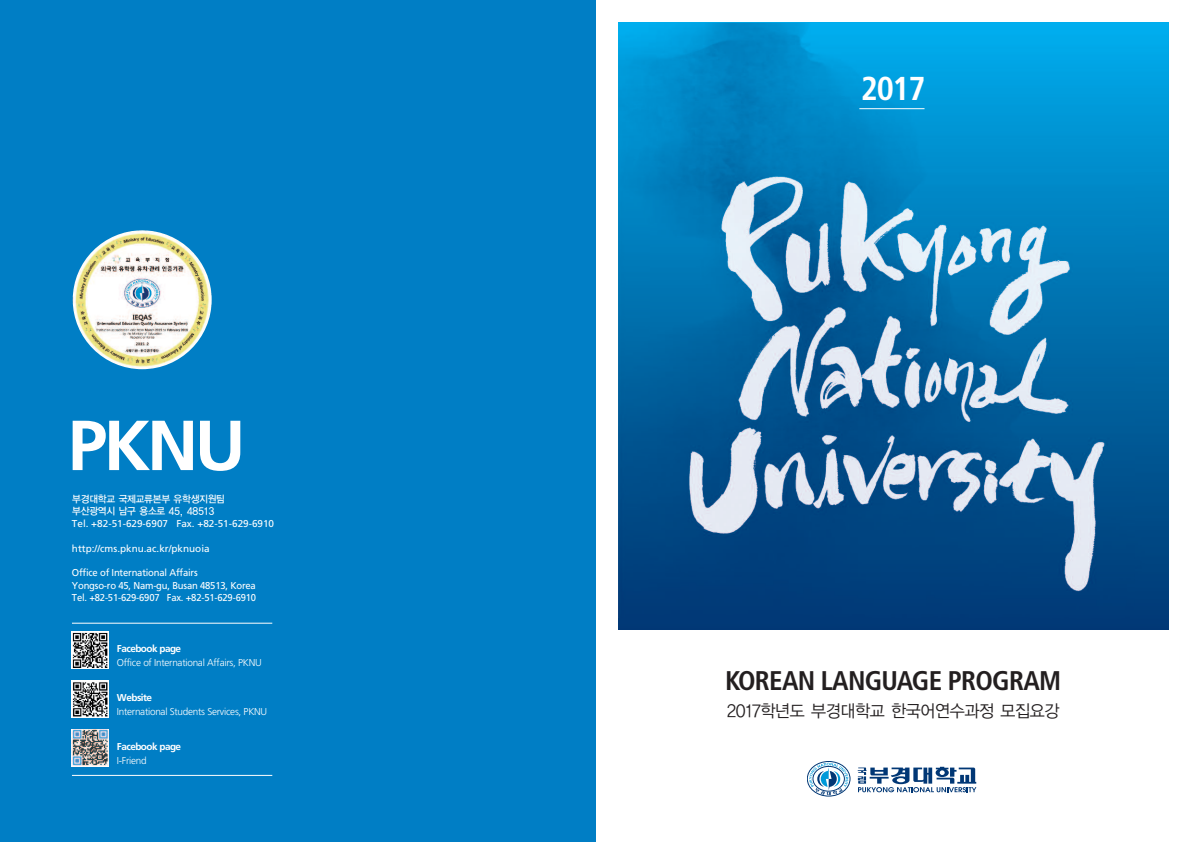
<style>
.page{position:relative;width:1191px;height:842px;background:#fff}
.page>*{position:absolute;margin:0;border:0;box-sizing:border-box;transform-origin:0 0}
.t1{font:700 70.7px "Frutiger";color:#fff}
.t2{font:700 condensed 33.1px "Frutiger";color:#fff}
.t3{font:700 condensed 27px "Frutiger";letter-spacing:-.025em;color:#231f20}
.t4{font:17.2px "YGO12";letter-spacing:-.1em;color:#231f20;scale:.95 1}
.t5{font:10px/12.5px "Frutiger";letter-spacing:-.02em;color:#fff;scale:.95 1}
.t6{font:300 10px "Frutiger";letter-spacing:-.025em;color:#fff}
.t7{font:10px "Frutiger";color:#fff}
.t8{font:10px/12.5px "YGO13";letter-spacing:-.1em;color:#fff;scale:.95 1}
.t9{font:700 10px "Frutiger";letter-spacing:-.05em;color:#fff}
</style>
<div class="page">
<div style="left:0;top:0;width:595px;height:842px;background:#007ec5"></div>
<img style="left:73px;top:230px;width:139px;height:139px;border-radius:50%">
<img style="left:618px;top:23px;width:550px;height:595px">
<svg style="left:857px;top:767px;width:119px;height:25px"></svg>
<div style="left:807px;top:761px;width:43px;height:35px;border:1px solid #013775;border-radius:50%"></div>
<svg style="left:809px;top:763px;width:39px;height:32px"></svg>
<hr style="left:859px;top:108px;width:65px;height:1px;background:#fff">
<img style="left:650px;top:161px;width:484px;height:445px">
<img style="left:72px;top:680px;width:36px;height:37px">
<img style="left:72px;top:729px;width:36px;height:37px">
<img style="left:72px;top:632px;width:36px;height:37px">
<hr style="left:72px;top:623px;width:200px;height:1px;background:#fff">
<hr style="left:72px;top:775px;width:200px;height:1px;background:#fff">
<h1 class="t1" style="left:68px;top:417px;width:179px">PKNU</h1>
<p class="t8" style="left:72px;top:492px;width:163px">부경대학교 국제교류본부 유학생지원팀 부산광역시 남구 용소로 45, 48513</p>
<p class="t7" style="left:72px;top:519px;width:204px">Tel. +82-51-629-6907 Fax. +82-51-629-6910</p>
<p class="t7" style="left:72px;top:544px;width:139px">http://cms.pknu.ac.kr/pknuoia</p>
<p class="t5" style="left:72px;top:567px;width:195px">Office of International Affairs<br>Yongso-ro 45, Nam-gu, Busan 48513, Korea<br>Tel. +82-51-629-6907 Fax. +82-51-629-6910</p>
<p class="t9" style="left:117px;top:645px;width:66px">Facebook page</p>
<p class="t6" style="left:117px;top:659px;width:146px">Office of International Affairs, PKNU</p>
<p class="t9" style="left:117px;top:693px;width:37px">Website</p>
<p class="t6" style="left:117px;top:707px;width:152px">International Students Services, PKNU</p>
<p class="t9" style="left:117px;top:742px;width:66px">Facebook page</p>
<p class="t6" style="left:117px;top:756px;width:31px">I-Friend</p>
<h2 class="t2" style="left:860px;top:75px;width:66px">2017</h2>
<h3 class="t3" style="left:725px;top:670px;width:337px">KOREAN LANGUAGE PROGRAM</h3>
<h3 class="t4" style="left:726px;top:700px;width:353px">2017학년도 부경대학교 한국어연수과정 모집요강</h3>
</div>
